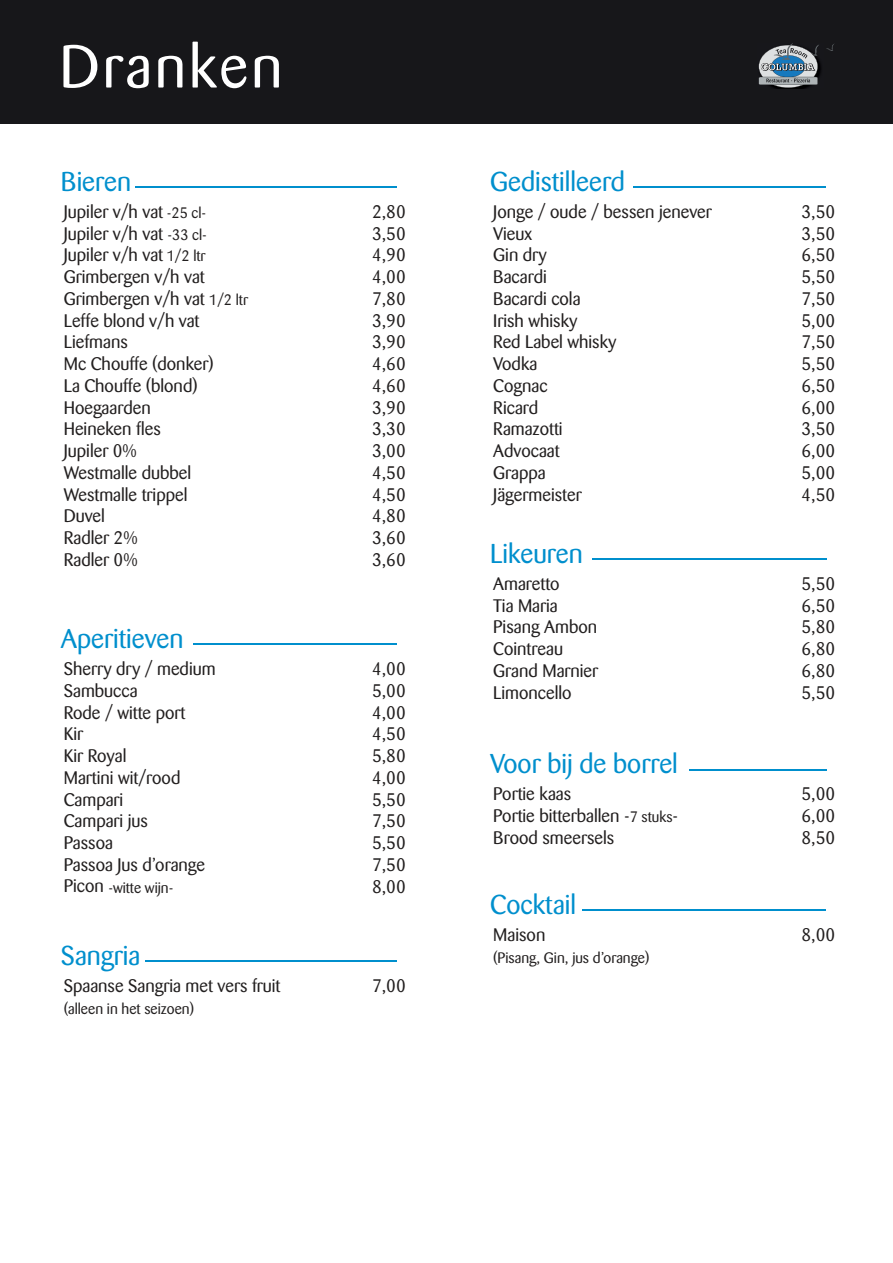
<style>
.page{position:relative;width:893px;height:1263px;background:#fff}
.page>*{position:absolute;margin:0;border:0;box-sizing:border-box;transform-origin:0 0}
.t1{font:60px "Barmeno";letter-spacing:.05em;color:#fff}
.t2{font:27px "Barmeno";color:#008fcd}
.t3{font:18px "Barmeno";color:#221f1f}
.t4{font:15px "Barmeno";color:#221f1f}
.s1{font-size:15px}
.s2{font-size:18px}
</style>
<div class="page">
<div style="left:0;top:0;width:893px;height:124px;background:#17171a"></div>
<img style="left:758px;top:61px;width:63px;height:28px">
<svg style="left:826px;top:44px;width:8px;height:7px"></svg>
<svg style="left:759px;top:43px;width:60px;height:45px"></svg>
<hr style="left:135px;top:186px;width:262px;height:2px;background:#008fcd">
<hr style="left:634px;top:186px;width:192px;height:2px;background:#008fcd">
<hr style="left:592px;top:558px;width:234px;height:2px;background:#008fcd">
<hr style="left:689px;top:769px;width:137px;height:1px;background:#008fcd">
<hr style="left:583px;top:909px;width:243px;height:2px;background:#008fcd">
<hr style="left:146px;top:961px;width:251px;height:1px;background:#008fcd">
<hr style="left:193px;top:643px;width:204px;height:2px;background:#008fcd">
<h1 class="t1" style="left:60px;top:37px;width:224px">Dranken</h1>
<h2 class="t2" style="left:61px;top:167px;width:72px">Bieren</h2>
<h2 class="t2" style="left:490px;top:167px;width:136px">Gedistilleerd</h2>
<p class="t3" style="left:64px;top:202px;width:144px">Jupiler v/h vat <span class="s1">-25 cl-</span></p>
<p class="t3" style="left:372px;top:202px;width:35px">2,80</p>
<p class="t3" style="left:64px;top:224px;width:145px">Jupiler v/h vat <span class="s1">-33 cl-</span></p>
<p class="t3" style="left:372px;top:224px;width:35px">3,50</p>
<p class="t3" style="left:64px;top:246px;width:143px">Jupiler v/h vat <span class="s1">1/2 ltr</span></p>
<p class="t3" style="left:372px;top:246px;width:35px">4,90</p>
<p class="t3" style="left:64px;top:268px;width:142px">Grimbergen v/h vat</p>
<p class="t3" style="left:372px;top:268px;width:35px">4,00</p>
<p class="t3" style="left:64px;top:289px;width:186px">Grimbergen v/h vat <span class="s1">1/2 ltr</span></p>
<p class="t3" style="left:372px;top:289px;width:35px">7,80</p>
<p class="t3" style="left:64px;top:311px;width:137px">Leffe blond v/h vat</p>
<p class="t3" style="left:372px;top:311px;width:35px">3,90</p>
<p class="t3" style="left:64px;top:333px;width:66px">Liefmans</p>
<p class="t3" style="left:372px;top:333px;width:35px">3,90</p>
<p class="t3" style="left:64px;top:355px;width:152px">Mc Chouffe (donker)</p>
<p class="t3" style="left:372px;top:355px;width:35px">4,60</p>
<p class="t3" style="left:64px;top:376px;width:135px">La Chouffe (blond)</p>
<p class="t3" style="left:372px;top:376px;width:35px">4,60</p>
<p class="t3" style="left:64px;top:398px;width:88px">Hoegaarden</p>
<p class="t3" style="left:372px;top:398px;width:35px">3,90</p>
<p class="t3" style="left:64px;top:420px;width:99px">Heineken fles</p>
<p class="t3" style="left:372px;top:420px;width:35px">3,30</p>
<p class="t3" style="left:64px;top:442px;width:75px">Jupiler 0%</p>
<p class="t3" style="left:372px;top:442px;width:35px">3,00</p>
<p class="t3" style="left:64px;top:463px;width:129px">Westmalle dubbel</p>
<p class="t3" style="left:372px;top:463px;width:35px">4,50</p>
<p class="t3" style="left:64px;top:485px;width:125px">Westmalle trippel</p>
<p class="t3" style="left:372px;top:485px;width:35px">4,50</p>
<p class="t3" style="left:64px;top:507px;width:43px">Duvel</p>
<p class="t3" style="left:372px;top:507px;width:35px">4,80</p>
<p class="t3" style="left:64px;top:528px;width:75px">Radler 2%</p>
<p class="t3" style="left:372px;top:528px;width:35px">3,60</p>
<p class="t3" style="left:64px;top:550px;width:75px">Radler 0%</p>
<p class="t3" style="left:372px;top:550px;width:35px">3,60</p>
<h2 class="t2" style="left:61px;top:624px;width:124px">Aperitieven</h2>
<p class="t3" style="left:64px;top:659px;width:153px">Sherry dry / medium</p>
<p class="t3" style="left:372px;top:659px;width:35px">4,00</p>
<p class="t3" style="left:64px;top:681px;width:75px">Sambucca</p>
<p class="t3" style="left:372px;top:681px;width:35px">5,00</p>
<p class="t3" style="left:64px;top:703px;width:123px">Rode / witte port</p>
<p class="t3" style="left:372px;top:703px;width:35px">4,00</p>
<p class="t3" style="left:64px;top:725px;width:21px">Kir</p>
<p class="t3" style="left:372px;top:725px;width:35px">4,50</p>
<p class="t3" style="left:64px;top:746px;width:64px">Kir Royal</p>
<p class="t3" style="left:372px;top:746px;width:35px">5,80</p>
<p class="t3" style="left:64px;top:768px;width:118px">Martini wit/rood</p>
<p class="t3" style="left:372px;top:768px;width:35px">4,00</p>
<p class="t3" style="left:64px;top:790px;width:61px">Campari</p>
<p class="t3" style="left:372px;top:790px;width:35px">5,50</p>
<p class="t3" style="left:64px;top:812px;width:86px">Campari jus</p>
<p class="t3" style="left:372px;top:812px;width:35px">7,50</p>
<p class="t3" style="left:64px;top:833px;width:51px">Passoa</p>
<p class="t3" style="left:372px;top:833px;width:35px">5,50</p>
<p class="t3" style="left:64px;top:855px;width:143px">Passoa Jus d’orange</p>
<p class="t3" style="left:372px;top:855px;width:35px">7,50</p>
<p class="t4" style="left:64px;top:879px;width:111px"><span class="s2">Picon</span> -witte wijn-</p>
<p class="t3" style="left:372px;top:877px;width:35px">8,00</p>
<h2 class="t2" style="left:61px;top:942px;width:81px">Sangria</h2>
<p class="t3" style="left:64px;top:976px;width:218px">Spaanse Sangria met vers fruit</p>
<p class="t3" style="left:372px;top:976px;width:35px">7,00</p>
<p class="t4" style="left:64px;top:1001px;width:132px">(alleen in het seizoen)</p>
<p class="t3" style="left:493px;top:202px;width:220px">Jonge / oude / bessen jenever</p>
<p class="t3" style="left:801px;top:202px;width:35px">3,50</p>
<p class="t3" style="left:493px;top:224px;width:40px">Vieux</p>
<p class="t3" style="left:801px;top:224px;width:35px">3,50</p>
<p class="t3" style="left:493px;top:246px;width:55px">Gin dry</p>
<p class="t3" style="left:801px;top:246px;width:35px">6,50</p>
<p class="t3" style="left:493px;top:267px;width:55px">Bacardi</p>
<p class="t3" style="left:801px;top:267px;width:35px">5,50</p>
<p class="t3" style="left:493px;top:289px;width:89px">Bacardi cola</p>
<p class="t3" style="left:801px;top:289px;width:35px">7,50</p>
<p class="t3" style="left:493px;top:311px;width:85px">Irish whisky</p>
<p class="t3" style="left:801px;top:311px;width:35px">5,00</p>
<p class="t3" style="left:493px;top:333px;width:124px">Red Label whisky</p>
<p class="t3" style="left:801px;top:333px;width:35px">7,50</p>
<p class="t3" style="left:493px;top:354px;width:46px">Vodka</p>
<p class="t3" style="left:801px;top:354px;width:35px">5,50</p>
<p class="t3" style="left:493px;top:376px;width:56px">Cognac</p>
<p class="t3" style="left:801px;top:376px;width:35px">6,50</p>
<p class="t3" style="left:493px;top:398px;width:46px">Ricard</p>
<p class="t3" style="left:801px;top:398px;width:35px">6,00</p>
<p class="t3" style="left:493px;top:420px;width:71px">Ramazotti</p>
<p class="t3" style="left:801px;top:420px;width:35px">3,50</p>
<p class="t3" style="left:493px;top:441px;width:68px">Advocaat</p>
<p class="t3" style="left:801px;top:441px;width:35px">6,00</p>
<p class="t3" style="left:493px;top:463px;width:54px">Grappa</p>
<p class="t3" style="left:801px;top:463px;width:35px">5,00</p>
<p class="t3" style="left:493px;top:485px;width:90px">Jägermeister</p>
<p class="t3" style="left:801px;top:485px;width:35px">4,50</p>
<h2 class="t2" style="left:490px;top:539px;width:94px">Likeuren</h2>
<p class="t3" style="left:493px;top:574px;width:68px">Amaretto</p>
<p class="t3" style="left:801px;top:574px;width:35px">5,50</p>
<p class="t3" style="left:493px;top:596px;width:66px">Tia Maria</p>
<p class="t3" style="left:801px;top:596px;width:35px">6,50</p>
<p class="t3" style="left:493px;top:618px;width:105px">Pisang Ambon</p>
<p class="t3" style="left:801px;top:618px;width:35px">5,80</p>
<p class="t3" style="left:493px;top:639px;width:71px">Cointreau</p>
<p class="t3" style="left:801px;top:639px;width:35px">6,80</p>
<p class="t3" style="left:493px;top:661px;width:106px">Grand Marnier</p>
<p class="t3" style="left:801px;top:661px;width:35px">6,80</p>
<p class="t3" style="left:493px;top:683px;width:80px">Limoncello</p>
<p class="t3" style="left:801px;top:683px;width:35px">5,50</p>
<h2 class="t2" style="left:490px;top:750px;width:189px">Voor bij de borrel</h2>
<p class="t3" style="left:493px;top:785px;width:79px">Portie kaas</p>
<p class="t3" style="left:801px;top:785px;width:35px">5,00</p>
<p class="t3" style="left:493px;top:806px;width:186px">Portie bitterballen -<span class="s1">7 stuks</span>-</p>
<p class="t3" style="left:801px;top:807px;width:35px">6,00</p>
<p class="t3" style="left:493px;top:828px;width:123px">Brood smeersels</p>
<p class="t3" style="left:801px;top:828px;width:35px">8,50</p>
<h2 class="t2" style="left:490px;top:890px;width:88px">Cocktail</h2>
<p class="t3" style="left:493px;top:925px;width:54px">Maison</p>
<p class="t3" style="left:801px;top:925px;width:35px">8,00</p>
<p class="t4" style="left:493px;top:949px;width:158px">(Pisang, Gin, jus d’orange)</p>
</div>
